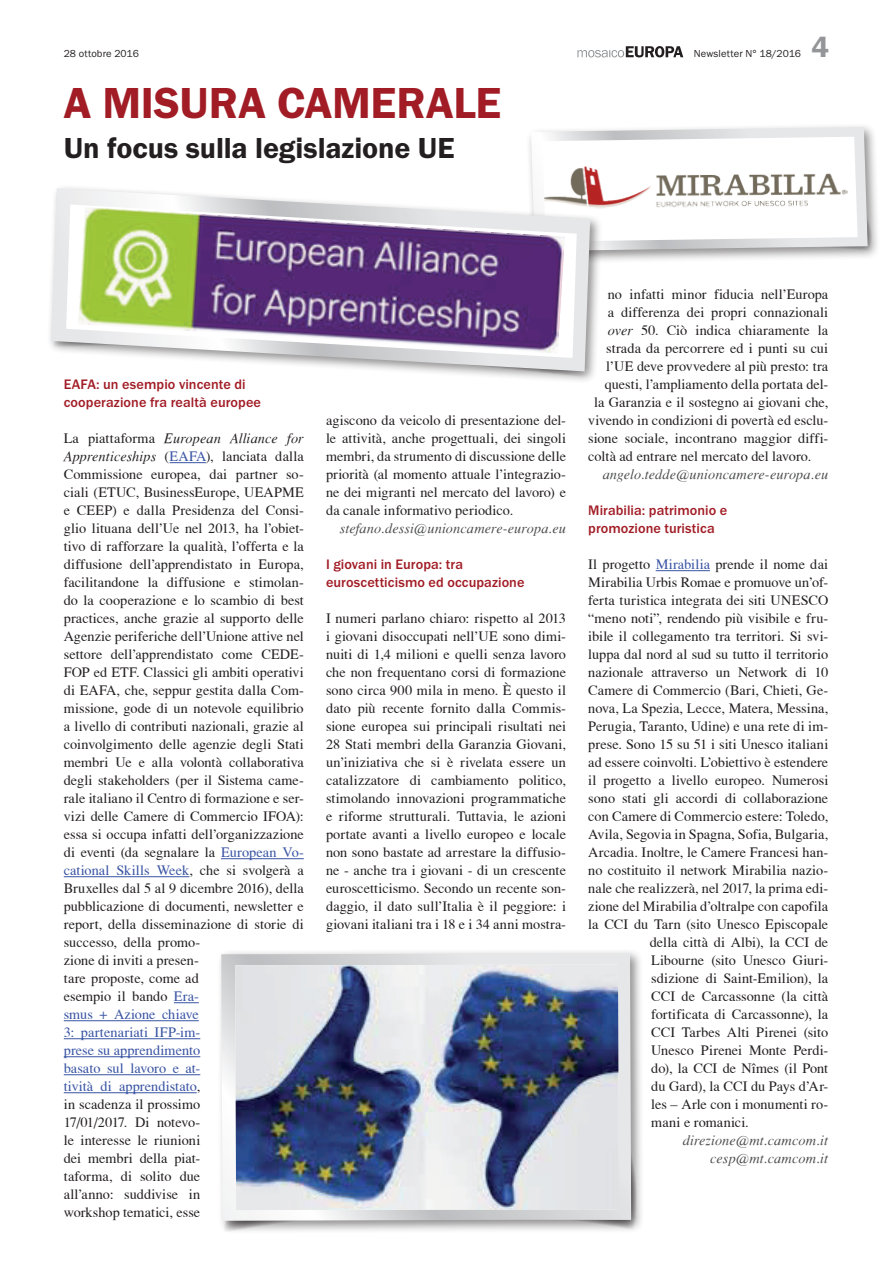
<style>
.page{position:relative;width:893px;height:1263px;background:#fff}
.page>*{position:absolute;margin:0;border:0;box-sizing:border-box;transform-origin:0 0}
.t1{font:600 45px "Franklin Gothic Itc T";letter-spacing:-.005em;color:#a11c25}
.t2{font:600 30px "Franklin Gothic Itc T";letter-spacing:-.005em;color:#231f20}
.t3{font:600 30px "Franklin Gothic Itc T";color:#939598}
.t4{font:14.25px/18px "T Acc LAD";letter-spacing:.005em;color:#231f20;text-align:justify}
.t5{font:500 14.25px/18px "Franklin Gothic Itc T";letter-spacing:.005em;color:#a11c25}
.t6{font:14.25px/18px "T Acc LAD Italic";letter-spacing:.005em;color:#4b4c4d;text-align:right}
.t7{font:14.25px "T Acc LAD Italic";letter-spacing:.005em;color:#231f20}
.t8{font:10.5px "Franklin Gothic Itc T";letter-spacing:.015em;color:#231f20}
.s1{font-family:"T Acc LAD"}
.s2{font-family:"T Acc LAD Italic"}
.s3{color:#3853a3}
</style>
<div class="page">
<svg style="left:577px;top:46px;width:106px;height:11px"></svg>
<hr style="left:656px;top:570px;width:54px;height:1px;background:#3853a3">
<hr style="left:170px;top:462px;width:36px;height:1px;background:#3853a3">
<hr style="left:221px;top:858px;width:83px;height:1px;background:#3853a3">
<hr style="left:64px;top:876px;width:125px;height:1px;background:#3853a3">
<svg style="left:174px;top:1002px;width:25px;height:1px"></svg>
<hr style="left:64px;top:1020px;width:135px;height:1px;background:#3853a3">
<hr style="left:64px;top:1038px;width:136px;height:1px;background:#3853a3">
<hr style="left:64px;top:1056px;width:136px;height:1px;background:#3853a3">
<hr style="left:64px;top:1074px;width:136px;height:1px;background:#3853a3">
<hr style="left:64px;top:1092px;width:133px;height:1px;background:#3853a3">
<div style="left:526px;top:122px;width:355px;height:142px;background:#231f20;opacity:.5"></div>
<svg style="left:531px;top:127px;width:343px;height:130px"></svg>
<img style="left:543px;top:164px;width:305px;height:45px">
<div style="left:216px;top:948px;width:429px;height:286px;background:#231f20;opacity:.5"></div>
<svg style="left:221px;top:953px;width:410px;height:268px"></svg>
<img style="left:235px;top:964px;width:384px;height:246px">
<div style="left:46px;top:184px;width:557px;height:200px;background:#231f20;opacity:.5"></div>
<svg style="left:51px;top:188px;width:539px;height:183px"></svg>
<svg style="left:66px;top:204px;width:511px;height:154px"></svg>
<img style="left:78px;top:207px;width:487px;height:147px">
<p class="t8" style="left:64px;top:48px;width:77px">28 ottobre 2016</p>
<p class="t8" style="left:694px;top:48px;width:109px">Newsletter N° 18/2016</p>
<h1 class="t1" style="left:64px;top:77px;width:439px">A MISURA CAMERALE</h1>
<h2 class="t2" style="left:64px;top:131px;width:392px">Un focus sulla legislazione UE</h2>
<h2 class="t3" style="left:812px;top:30px;width:19px">4</h2>
<p class="t5" style="left:64px;top:375px;width:199px">EAFA: un esempio vincente di cooperazione fra realtà europee</p>
<p class="t7" style="left:64px;top:430px;width:242px"><span class="s1">La piattaforma</span> European Alliance for</p>
<p class="t4" style="left:64px;top:447px;width:242px;text-align:left"><span class="s2">Apprenticeships</span> (<span class="s3">EAFA</span>), lanciata dalla Commissione europea, dai partner so&shy;ciali (ETUC, BusinessEurope, UEAPME e CEEP) e dalla Presidenza del Consi&shy;glio lituana dell’Ue nel 2013, ha l’obiet&shy;tivo di rafforzare la qualità, l’offerta e la diffusione dell’apprendistato in Europa, facilitandone la diffusione e stimolan&shy;do la cooperazione e lo scambio di best practices, anche grazie al supporto delle Agenzie periferiche dell’Unione attive nel settore dell’apprendistato come CEDE-FOP ed ETF. Classici gli ambiti operativi di EAFA, che, seppur gestita dalla Com&shy;missione, gode di un notevole equilibrio a livello di contributi nazionali, grazie al coinvolgimento delle agenzie degli Stati membri Ue e alla volontà collaborativa degli stakeholders (per il Sistema came&shy;rale italiano il Centro di formazione e ser&shy;vizi delle Camere di Commercio IFOA): essa si occupa infatti dell’organizzazione di eventi (da segnalare la <span class="s3">European Vo&shy;cational Skills Week</span>, che si svolgerà a Bruxelles dal 5 al 9 dicembre 2016), della pubblicazione di documenti, newsletter e report, della disseminazione di storie di successo, della promo-<br>zione di inviti a presen-<br>tare proposte, come ad<br>esempio il bando <span class="s3">Era-<br>smus + Azione chiave<br>3: partenariati IFP-im-<br>prese su apprendimento<br>basato sul lavoro e at-<br>tività di apprendistato</span>,<br>in scadenza il prossimo<br>17/01/2017. Di notevo-<br>le interesse le riunioni<br>dei membri della piat-<br>taforma, di solito due<br>all’anno: suddivise in<br>workshop tematici, esse</p>
<p class="t4" style="left:326px;top:411px;width:242px">agiscono da veicolo di presentazione del&shy;le attività, anche progettuali, dei singoli membri, da strumento di discussione delle priorità (al momento attuale l’integrazio&shy;ne dei migranti nel mercato del lavoro) e da canale informativo periodico.</p>
<p class="t6" style="left:340px;top:519px;width:228px">stefano.dessi@unioncamere-europa.eu</p>
<p class="t5" style="left:326px;top:555px;width:200px">I giovani in Europa: tra euroscetticismo ed occupazione</p>
<p class="t4" style="left:326px;top:609px;width:242px">I numeri parlano chiaro: rispetto al 2013 i giovani disoccupati nell’UE sono dimi&shy;nuiti di 1,4 milioni e quelli senza lavoro che non frequentano corsi di formazione sono circa 900 mila in meno. È questo il dato più recente fornito dalla Commis&shy;sione europea sui principali risultati nei 28 Stati membri della Garanzia Giovani, un’iniziativa che si è rivelata essere un catalizzatore di cambiamento politico, stimolando innovazioni programmatiche e riforme strutturali. Tuttavia, le azioni portate avanti a livello europeo e locale non sono bastate ad arrestare la diffusio&shy;ne - anche tra i giovani - di un crescente euroscetticismo. Secondo un recente son&shy;daggio, il dato sull’Italia è il peggiore: i giovani italiani tra i 18 e i 34 anni mostra-</p>
<p class="t4" style="left:608px;top:285px;width:222px">no infatti minor fiducia nell’Europa</p>
<p class="t4" style="left:608px;top:303px;width:222px">a differenza dei propri connazionali</p>
<p class="t4" style="left:608px;top:321px;width:222px"><span class="s2">over</span> 50. Ciò indica chiaramente la</p>
<p class="t4" style="left:606px;top:339px;width:223px">strada da percorrere ed i punti su cui</p>
<p class="t4" style="left:606px;top:357px;width:223px">l’UE deve provvedere al più presto: tra</p>
<p class="t4" style="left:605px;top:375px;width:225px">questi, l’ampliamento della portata del-</p>
<p class="t4" style="left:594px;top:393px;width:236px">la Garanzia e il sostegno ai giovani che,</p>
<p class="t4" style="left:588px;top:411px;width:241px">vivendo in condizioni di povertà ed esclu-</p>
<p class="t4" style="left:588px;top:429px;width:241px">sione sociale, incontrano maggior diffi-</p>
<p class="t4" style="left:588px;top:447px;width:225px">coltà ad entrare nel mercato del lavoro.</p>
<p class="t6" style="left:603px;top:465px;width:227px">angelo.tedde@unioncamere-europa.eu</p>
<p class="t5" style="left:588px;top:501px;width:141px">Mirabilia: patrimonio e promozione turistica</p>
<p class="t4" style="left:588px;top:555px;width:241px">Il progetto <span class="s3">Mirabilia</span> prende il nome dai</p>
<p class="t4" style="left:588px;top:573px;width:241px">Mirabilia Urbis Romae e promuove un’of-</p>
<p class="t4" style="left:588px;top:591px;width:242px">ferta turistica integrata dei siti UNESCO</p>
<p class="t4" style="left:588px;top:609px;width:241px">“meno noti”, rendendo più visibile e fru-</p>
<p class="t4" style="left:588px;top:627px;width:241px">ibile il collegamento tra territori. Si svi-</p>
<p class="t4" style="left:588px;top:645px;width:241px">luppa dal nord al sud su tutto il territorio</p>
<p class="t4" style="left:588px;top:663px;width:241px">nazionale attraverso un Network di 10</p>
<p class="t4" style="left:588px;top:681px;width:241px">Camere di Commercio (Bari, Chieti, Ge-</p>
<p class="t4" style="left:588px;top:699px;width:242px">nova, La Spezia, Lecce, Matera, Messina,</p>
<p class="t4" style="left:588px;top:717px;width:241px">Perugia, Taranto, Udine) e una rete di im-</p>
<p class="t4" style="left:588px;top:735px;width:242px">prese. Sono 15 su 51 i siti Unesco italiani</p>
<p class="t4" style="left:588px;top:753px;width:241px">ad essere coinvolti. L’obiettivo è estendere</p>
<p class="t4" style="left:588px;top:771px;width:242px">il progetto a livello europeo. Numerosi</p>
<p class="t4" style="left:588px;top:789px;width:241px">sono stati gli accordi di collaborazione</p>
<p class="t4" style="left:588px;top:807px;width:242px">con Camere di Commercio estere: Toledo,</p>
<p class="t4" style="left:588px;top:825px;width:242px">Avila, Segovia in Spagna, Sofia, Bulgaria,</p>
<p class="t4" style="left:588px;top:843px;width:241px">Arcadia. Inoltre, le Camere Francesi han-</p>
<p class="t4" style="left:588px;top:861px;width:241px">no costituito il network Mirabilia nazio-</p>
<p class="t4" style="left:588px;top:879px;width:241px">nale che realizzerà, nel 2017, la prima edi-</p>
<p class="t4" style="left:588px;top:897px;width:241px">zione del Mirabilia d’oltralpe con capofila</p>
<p class="t4" style="left:588px;top:915px;width:241px">la CCI du Tarn (sito Unesco Episcopale</p>
<p class="t4" style="left:650px;top:933px;width:180px">della città di Albi), la CCI de</p>
<p class="t4" style="left:651px;top:951px;width:178px">Libourne (sito Unesco Giuri-</p>
<p class="t4" style="left:651px;top:969px;width:178px">sdizione di Saint-Emilion), la</p>
<p class="t4" style="left:651px;top:987px;width:178px">CCI de Carcassonne (la città</p>
<p class="t4" style="left:651px;top:1005px;width:178px">fortificata di Carcassonne), la</p>
<p class="t4" style="left:651px;top:1023px;width:178px">CCI Tarbes Alti Pirenei (sito</p>
<p class="t4" style="left:651px;top:1041px;width:178px">Unesco Pirenei Monte Perdi-</p>
<p class="t4" style="left:651px;top:1059px;width:178px">do), la CCI de Nîmes (il Pont</p>
<p class="t4" style="left:651px;top:1077px;width:178px">du Gard), la CCI du Pays d’Ar-</p>
<p class="t4" style="left:651px;top:1095px;width:178px">les – Arle con i monumenti ro-</p>
<p class="t4" style="left:651px;top:1113px;width:99px">mani e romanici.</p>
<p class="t6" style="left:683px;top:1131px;width:147px">direzione@mt.camcom.it cesp@mt.camcom.it</p>
</div>
